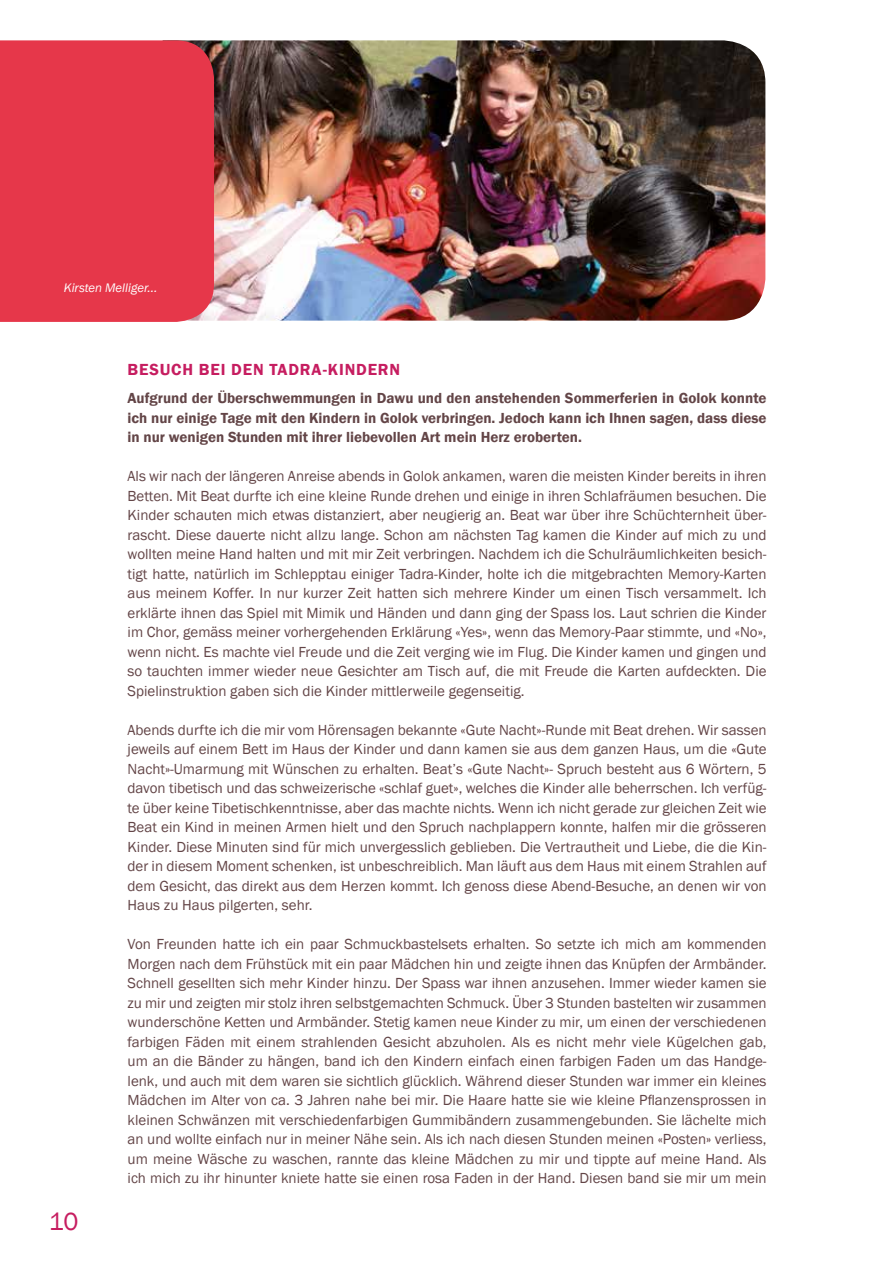
<style>
.page{position:relative;width:893px;height:1263px;background:#fff}
.page>*{position:absolute;margin:0;border:0;box-sizing:border-box;transform-origin:0 0}
.t1{font:25.5px "Franklin Gothic";color:#c61d60}
.t2{font:600 16.5px "Franklin Gothic";letter-spacing:.05em;color:#c61d60}
.t3{font:15px/19.5px "Franklin Gothic";color:#634547;text-align:justify}
.t4{font:600 15px/19.5px "Franklin Gothic";color:#634547;text-align:justify}
.t5{font:italic 12.75px "Franklin Gothic";color:#fff}
</style>
<div class="page">
<img style="left:214px;top:40px;width:551px;height:281px">
<div style="left:0;top:40px;width:214px;height:282px;background:#e6374a"></div>
<p class="t5" style="left:64px;top:279px;width:95px">Kirsten Melliger...</p>
<h1 class="t1" style="left:49px;top:1205px;width:31px">10</h1>
<p class="t2" style="left:128px;top:359px;width:274px">Besuch bei den Tadra-Kindern</p>
<p class="t4" style="left:128px;top:389px;width:640px">Aufgrund der Überschwemmungen in Dawu und den anstehenden Sommerferien in Golok konnte ich nur einige Tage mit den Kindern in Golok verbringen. Jedoch kann ich Ihnen sagen, dass diese in nur wenigen Stunden mit ihrer liebevollen Art mein Herz eroberten.</p>
<p class="t3" style="left:128px;top:467px;width:640px">Als wir nach der längeren Anreise abends in Golok ankamen, waren die meisten Kinder bereits in ihren Betten. Mit Beat durfte ich eine kleine Runde drehen und einige in ihren Schlafräumen besuchen. Die Kinder schauten mich etwas distanziert, aber neugierig an. Beat war über ihre Schüchternheit über&shy;rascht. Diese dauerte nicht allzu lange. Schon am nächsten Tag kamen die Kinder auf mich zu und wollten meine Hand halten und mit mir Zeit verbringen. Nachdem ich die Schulräumlichkeiten besich&shy;tigt hatte, natürlich im Schlepptau einiger Tadra-Kinder, holte ich die mitgebrachten Memory-Karten aus meinem Koffer. In nur kurzer Zeit hatten sich mehrere Kinder um einen Tisch versammelt. Ich erklärte ihnen das Spiel mit Mimik und Händen und dann ging der Spass los. Laut schrien die Kinder im Chor, gemäss meiner vorhergehenden Erklärung «Yes», wenn das Memory-Paar stimmte, und «No», wenn nicht. Es machte viel Freude und die Zeit verging wie im Flug. Die Kinder kamen und gingen und so tauchten immer wieder neue Gesichter am Tisch auf, die mit Freude die Karten aufdeckten. Die Spielinstruktion gaben sich die Kinder mittlerweile gegenseitig.</p>
<p class="t3" style="left:128px;top:720px;width:641px">Abends durfte ich die mir vom Hörensagen bekannte «Gute Nacht»-Runde mit Beat drehen. Wir sassen jeweils auf einem Bett im Haus der Kinder und dann kamen sie aus dem ganzen Haus, um die «Gute Nacht»-Umarmung mit Wünschen zu erhalten. Beat’s «Gute Nacht»- Spruch besteht aus 6 Wörtern, 5 davon tibetisch und das schweizerische «schlaf guet», welches die Kinder alle beherrschen. Ich verfüg&shy;te über keine Tibetischkenntnisse, aber das machte nichts. Wenn ich nicht gerade zur gleichen Zeit wie Beat ein Kind in meinen Armen hielt und den Spruch nachplappern konnte, halfen mir die grösseren Kinder. Diese Minuten sind für mich unvergesslich geblieben. Die Vertrautheit und Liebe, die die Kin&shy;der in diesem Moment schenken, ist unbeschreiblich. Man läuft aus dem Haus mit einem Strahlen auf dem Gesicht, das direkt aus dem Herzen kommt. Ich genoss diese Abend-Besuche, an denen wir von Haus zu Haus pilgerten, sehr.</p>
<p class="t3" style="left:128px;top:935px;width:640px">Von Freunden hatte ich ein paar Schmuckbastelsets erhalten. So setzte ich mich am kommenden Morgen nach dem Frühstück mit ein paar Mädchen hin und zeigte ihnen das Knüpfen der Armbänder.<br>Schnell gesellten sich mehr Kinder hinzu. Der Spass war ihnen anzusehen. Immer wieder kamen sie zu mir und zeigten mir stolz ihren selbstgemachten Schmuck. Über 3 Stunden bastelten wir zusammen wunderschöne Ketten und Armbänder. Stetig kamen neue Kinder zu mir, um einen der verschiedenen farbigen Fäden mit einem strahlenden Gesicht abzuholen. Als es nicht mehr viele Kügelchen gab, um an die Bänder zu hängen, band ich den Kindern einfach einen farbigen Faden um das Handge&shy;lenk, und auch mit dem waren sie sichtlich glücklich. Während dieser Stunden war immer ein kleines Mädchen im Alter von ca. 3 Jahren nahe bei mir. Die Haare hatte sie wie kleine Pflanzensprossen in kleinen Schwänzen mit verschiedenfarbigen Gummibändern zusammengebunden. Sie lächelte mich an und wollte einfach nur in meiner Nähe sein. Als ich nach diesen Stunden meinen «Posten» verliess, um meine Wäsche zu waschen, rannte das kleine Mädchen zu mir und tippte auf meine Hand. Als ich mich zu ihr hinunter kniete hatte sie einen rosa Faden in der Hand. Diesen band sie mir um mein</p>
</div>
